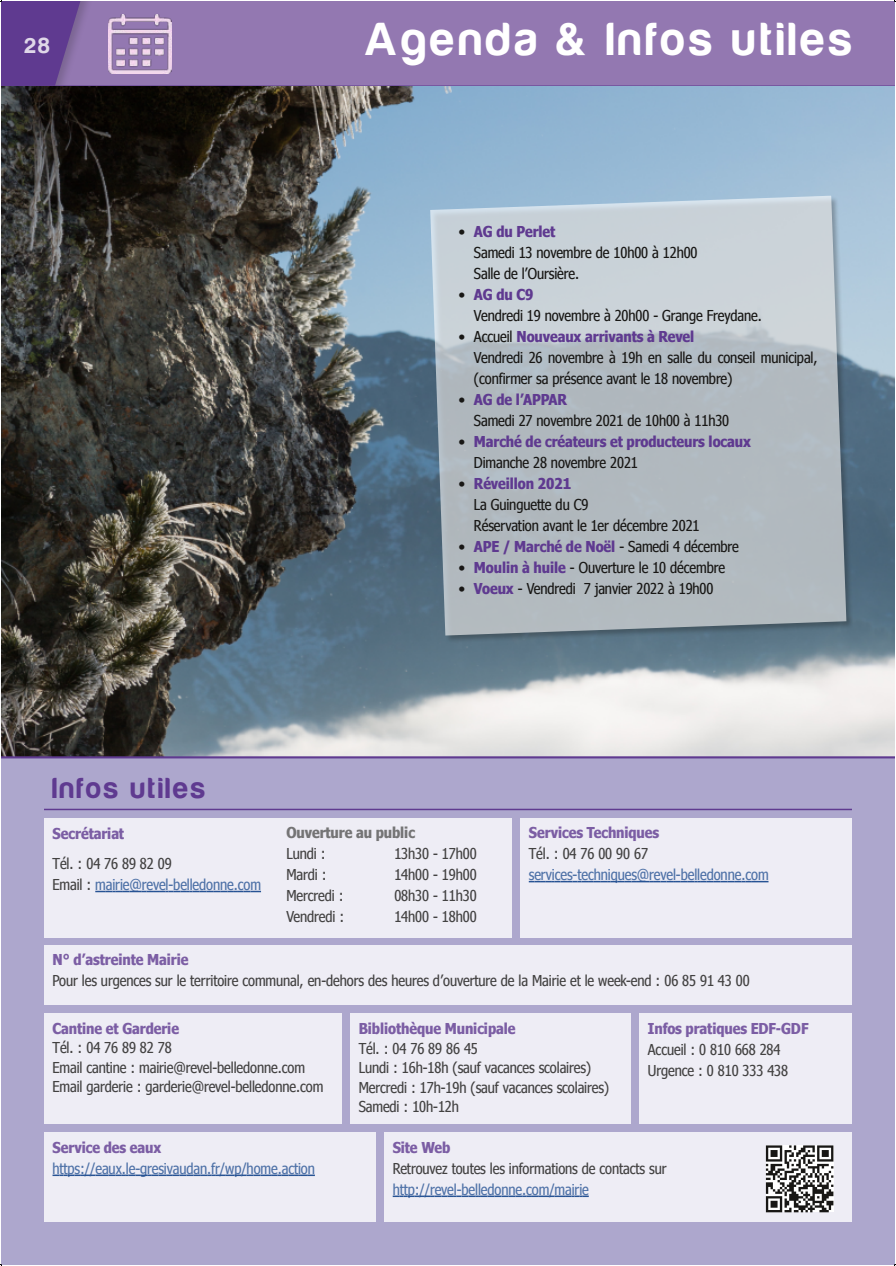
<style>
.page{position:relative;width:896px;height:1266px;background:#fff}
.page>*{position:absolute;margin:0;border:0;box-sizing:border-box;transform-origin:0 0}
.t1{font:48px "Harabara";letter-spacing:.1em;color:#fff}
.t2{font:30px "Harabara";letter-spacing:.095em;color:#5f3a90}
.t3{font:22.5px "Harabara";color:rgb(255 255 255/.8)}
.t4{font:15px/19.5px "Nina";letter-spacing:-.005em;color:rgb(24 23 21/.8)}
.t5{font:15px/21px "Nina";letter-spacing:-.005em;color:#181715}
.t6{font:15px/21px "Nina";letter-spacing:-.005em;color:rgb(39 83 148/.8)}
.t7{font:700 15px "Nina";letter-spacing:-.005em;color:rgb(95 58 144/.8)}
.t8{font:700 15px/21px "Nina";letter-spacing:-.005em;color:#5f3a90}
.t9{font:700 15px "Nina";letter-spacing:-.005em;color:rgb(86 86 85/.8)}
.s1{font-weight:700;color:#5f3a90}
.s2{font-weight:400;color:#181715}
.s3{color:rgb(24 23 21/.8)}
</style>
<div class="page">
<div style="left:2px;top:2px;width:892px;height:85px;background:#9378b1"></div>
<hr style="left:2px;top:85px;width:892px;height:3px;background:#5f3a90">
<img style="left:108px;top:14px;width:63px;height:60px">
<img style="left:2px;top:87px;width:892px;height:669px">
<div style="left:2px;top:758px;width:892px;height:506px;background:#ada7cd"></div>
<div style="left:520px;top:818px;width:332px;height:119px;background:#eeedf5"></div>
<svg style="left:529px;top:881px;width:239px;height:1px"></svg>
<div style="left:384px;top:1133px;width:468px;height:89px;background:#eeedf5"></div>
<svg style="left:393px;top:1195px;width:196px;height:2px"></svg>
<svg style="left:766px;top:1145px;width:67px;height:67px;background:#898988"></svg>
<div style="left:44px;top:818px;width:468px;height:119px;background:#eeedf5"></div>
<svg style="left:95px;top:891px;width:166px;height:1px"></svg>
<div style="left:639px;top:1013px;width:213px;height:111px;background:#eeedf5"></div>
<div style="left:350px;top:1013px;width:281px;height:111px;background:#eeedf5"></div>
<div style="left:44px;top:1013px;width:298px;height:111px;background:#eeedf5"></div>
<hr style="left:2px;top:756px;width:892px;height:2px;background:#5f3a90">
<div style="left:44px;top:1133px;width:332px;height:89px;background:#eeedf5"></div>
<svg style="left:53px;top:1174px;width:262px;height:2px"></svg>
<hr style="left:44px;top:809px;width:808px;height:1px;background:#5f3a90">
<div style="left:44px;top:945px;width:808px;height:60px;background:#eeedf5"></div>
<svg style="left:430px;top:195px;width:425px;height:449px;background:#698396"></svg>
<svg style="left:430px;top:196px;width:416px;height:439px;background:#b4bec4"></svg>
<svg style="left:0;top:0;width:87px;height:87px"></svg>
<h3 class="t3" style="left:25px;top:34px;width:26px">28</h3>
<h1 class="t1" style="left:365px;top:14px;width:488px">Agenda &amp; Infos utiles</h1>
<p class="t5" style="left:474px;top:221px;width:225px;text-indent:-15px">• <span class="s1">AG du Perlet<br></span>Samedi 13 novembre de 10h00 à 12h00<br>Salle de l’Oursière.</p>
<p class="t5" style="left:474px;top:284px;width:289px;text-indent:-15px">• <span class="s1">AG du C9<br></span>Vendredi 19 novembre à 20h00 - Grange Freydane.</p>
<p class="t5" style="left:474px;top:326px;width:345px;text-indent:-15px">• Accueil <span class="s1">Nouveaux arrivants à Revel<br></span>Vendredi 26 novembre à 19h en salle du conseil municipal, (confirmer sa présence avant le 18 novembre)</p>
<p class="t5" style="left:474px;top:389px;width:257px;text-indent:-15px">• <span class="s1">AG de l’APPAR<br></span>Samedi 27 novembre 2021 de 10h00 à 11h30</p>
<p class="t8" style="left:474px;top:431px;width:279px;text-indent:-15px"><span class="s2">•</span> Marché de créateurs et producteurs locaux<br><span class="s2">Dimanche 28 novembre 2021</span></p>
<p class="t5" style="left:474px;top:473px;width:227px;text-indent:-15px">• <span class="s1">Réveillon 2021<br></span>La Guinguette du C9<br>Réservation avant le 1er décembre 2021</p>
<p class="t5" style="left:459px;top:536px;width:282px">• <span class="s1">APE / Marché de Noël</span> - Samedi 4 décembre</p>
<p class="t5" style="left:459px;top:557px;width:268px">• <span class="s1">Moulin à huile</span> - Ouverture le 10 décembre</p>
<p class="t5" style="left:459px;top:578px;width:256px">• <span class="s1">Voeux</span> - Vendredi 7 janvier 2022 à 19h00</p>
<h2 class="t2" style="left:53px;top:772px;width:154px">Infos utiles</h2>
<p class="t7" style="left:53px;top:824px;width:73px">Secrétariat</p>
<p class="t6" style="left:53px;top:852px;width:210px"><span class="s3">Tél. : 04 76 89 82 09<br>Email :</span> mairie@revel-belledonne.com</p>
<p class="t9" style="left:286px;top:823px;width:130px">Ouverture au public</p>
<p class="t4" style="left:286px;top:843px;width:41px">Lundi :</p>
<p class="t4" style="left:394px;top:843px;width:84px">13h30 - 17h00</p>
<p class="t4" style="left:286px;top:864px;width:42px">Mardi :</p>
<p class="t4" style="left:394px;top:864px;width:84px">14h00 - 19h00</p>
<p class="t4" style="left:286px;top:885px;width:59px">Mercredi :</p>
<p class="t4" style="left:394px;top:885px;width:84px">08h30 - 11h30</p>
<p class="t4" style="left:286px;top:906px;width:59px">Vendredi :</p>
<p class="t4" style="left:394px;top:906px;width:84px">14h00 - 18h00</p>
<p class="t7" style="left:529px;top:823px;width:132px">Services Techniques</p>
<p class="t4" style="left:529px;top:843px;width:121px">Tél. : 04 76 00 90 67</p>
<p class="t6" style="left:529px;top:863px;width:241px">services-techniques@revel-belledonne.com</p>
<p class="t7" style="left:53px;top:950px;width:137px">N° d’astreinte Mairie</p>
<p class="t4" style="left:53px;top:971px;width:699px">Pour les urgences sur le territoire communal, en-dehors des heures d’ouverture de la Mairie et le week-end : 06 85 91 43 00</p>
<p class="t7" style="left:53px;top:1018px;width:128px">Cantine et Garderie</p>
<p class="t4" style="left:53px;top:1037px;width:272px">Tél. : 04 76 89 82 78<br>Email cantine : mairie@revel-belledonne.com<br>Email garderie : garderie@revel-belledonne.com</p>
<p class="t7" style="left:53px;top:1137px;width:110px">Service des eaux</p>
<p class="t6" style="left:53px;top:1157px;width:264px">https://eaux.le-gresivaudan.fr/wp/home.action</p>
<p class="t7" style="left:359px;top:1019px;width:158px">Bibliothèque Municipale</p>
<p class="t4" style="left:359px;top:1038px;width:252px">Tél. : 04 76 89 86 45<br>Lundi : 16h-18h (sauf vacances scolaires)<br>Mercredi : 17h-19h (sauf vacances scolaires)<br>Samedi : 10h-12h</p>
<p class="t7" style="left:648px;top:1018px;width:162px">Infos pratiques EDF-GDF</p>
<p class="t4" style="left:648px;top:1038px;width:142px;line-height:21px">Accueil : 0 810 668 284<br>Urgence : 0 810 333 438</p>
<p class="t7" style="left:393px;top:1137px;width:59px">Site Web</p>
<p class="t4" style="left:393px;top:1158px;width:275px">Retrouvez toutes les informations de contacts sur</p>
<p class="t6" style="left:393px;top:1178px;width:198px">http://revel-belledonne.com/mairie</p>
</div>
